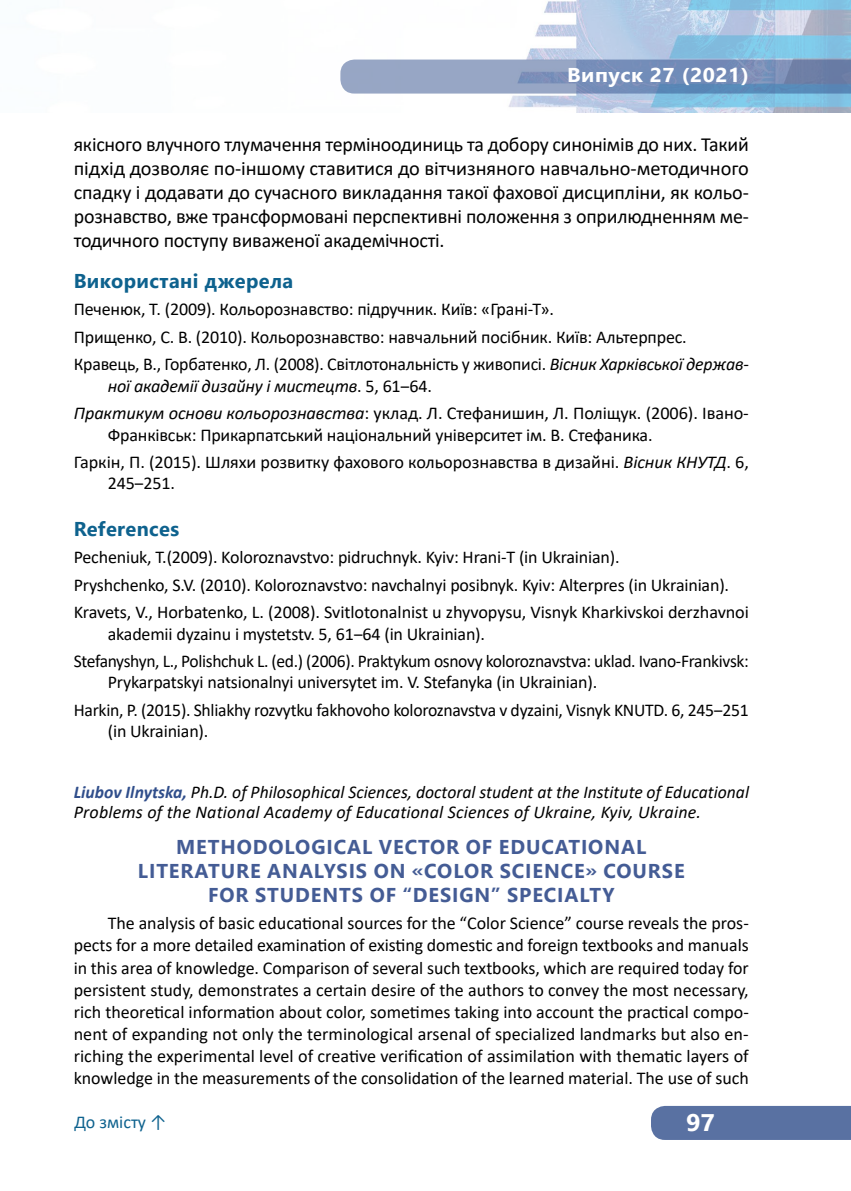
<style>
.page{position:relative;width:851px;height:1191px;background:#fff}
.page>*{position:absolute;margin:0;border:0;box-sizing:border-box;transform-origin:0 0}
.t1{font:700 24px "Segoe UI";color:#fff;scale:1.05 1}
.t2{font:20px/24px "Calibri";letter-spacing:-.01em;color:#000;text-align:justify}
.t3{font:700 20px/24px "Segoe UI";letter-spacing:.045em;color:#445c95;text-align:center}
.t4{font:700 20px "Segoe UI";letter-spacing:.02em;color:#0e628e}
.t5{font:700 20px "Segoe UI";letter-spacing:.025em;color:#fff;scale:1.06 1}
.t6{font:18px/27.2px "Calibri";letter-spacing:-.01em;color:#000}
.t7{font:italic 18px/27.2px "Calibri";color:#000}
.t8{font:18px "Calibri";color:#0e628e}
.s1{font-style:italic}
.s2{font-style:normal}
.s3{font-weight:700;color:#304e8b}
</style>
<div class="page">
<img style="left:352px;top:0;width:498px;height:113px">
<svg style="left:340px;top:60px;width:510px;height:34px;background:#8197bc"></svg>
<div style="left:651px;top:1106px;width:199px;height:34px;background:#5971a2"></div>
<p class="t5" style="left:567px;top:56px;width:173px">Випуск 27 (2021)</p>
<p class="t2" style="left:74px;top:132px;width:676px">якісного влучного тлумачення терміноодиниць та добору синонімів до них. Такий підхід дозволяє по-іншому ставитися до вітчизняного навчально-методичного спадку і додавати до сучасного викладання такої фахової дисципліни, як кольо&shy;рознавство, вже трансформовані перспективні положення з оприлюдненням ме&shy;тодичного поступу виваженої академічності.</p>
<p class="t4" style="left:74px;top:262px;width:221px">Використані джерела</p>
<p class="t6" style="left:74px;top:295px;width:676px">Печенюк, Т. (2009). Кольорознавство: підручник. Київ: «Грані-Т».<br>Прищенко, С. В. (2010). Кольорознавство: навчальний посібник. Київ: Альтерпрес.<br>Кравець, В., Горбатенко, Л. (2008). Світлотональність у живописі. <span class="s1">Вісник Харківської держав-</span></p>
<p class="t7" style="left:74px;top:371px;width:676px;text-indent:34px">ної академії дизайну і мистецтв<span class="s2">. 5, 61‒64.<br></span>Практикум основи кольорознавства<span class="s2">: уклад. Л. Стефанишин, Л. Поліщук. (2006). Івано-</span></p>
<p class="t6" style="left:74px;top:420px;width:676px;text-indent:34px">Франківськ: Прикарпатський національний університет ім. В. Стефаника.<br>Гаркін, П. (2015). Шляхи розвитку фахового кольорознавства в дизайні. <span class="s1">Вісник КНУТД</span>. 6,</p>
<p class="t6" style="left:108px;top:469px;width:69px">245‒251.</p>
<p class="t4" style="left:74px;top:510px;width:107px">References</p>
<p class="t6" style="left:74px;top:543px;width:676px">Pecheniuk, T.(2009). Koloroznavstvo: pidruchnyk. Kyiv: Hrani-T (in Ukrainian).<br>Pryshchenko, S.V. (2010). Koloroznavstvo: navchalnyi posibnyk. Kyiv: Alterpres (in Ukrainian).<br>Kravets, V., Horbatenko, L. (2008). Svitlotonalnist u zhyvopysu, Visnyk Kharkivskoi derzhavnoi</p>
<p class="t6" style="left:74px;top:619px;width:676px;text-indent:34px">akademii dyzainu i mystetstv. 5, 61‒64 (in Ukrainian).<br>Stefanyshyn, L., Polishchuk L. (ed.) (2006). Praktykum osnovy koloroznavstva: uklad. Ivano-Frankivsk:</p>
<p class="t6" style="left:74px;top:668px;width:676px;text-indent:34px">Prykarpatskyi natsionalnyi universytet im. V. Stefanyka (in Ukrainian).<br>Harkin, P. (2015). Shliakhy rozvytku fakhovoho koloroznavstva v dyzaini, Visnyk KNUTD. 6, 245‒251</p>
<p class="t6" style="left:108px;top:717px;width:102px">(in Ukrainian).</p>
<p class="t7" style="left:74px;top:780px;width:676px;line-height:20.8px"><span class="s3">Liubov Ilnytska,</span> Ph.D. of Philosophical Sciences, doctoral student at the Institute of Educational<br>Problems of the National Academy of Educational Sciences of Ukraine, Kyiv, Ukraine.</p>
<p class="t3" style="left:138px;top:833px;width:548px">METHODOLOGICAL VECTOR OF EDUCATIONAL<br>LITERATURE ANALYSIS ON «COLOR SCIENCE» COURSE<br>FOR STUDENTS OF “DESIGN” SPECIALTY</p>
<p class="t6" style="left:74px;top:912px;width:676px;line-height:22px;text-align:justify;text-indent:34px">The analysis of basic educational sources for the “Color Science” course reveals the pros&shy;pects for a more detailed examination of existing domestic and foreign textbooks and manuals in this area of knowledge. Comparison of several such textbooks, which are required today for persistent study, demonstrates a certain desire of the authors to convey the most necessary, rich theoretical information about color, sometimes taking into account the practical compo&shy;nent of expanding not only the terminological arsenal of specialized landmarks but also en&shy;riching the experimental level of creative verification of assimilation with thematic layers of knowledge in the measurements of the consolidation of the learned material. The use of such</p>
<p class="t8" style="left:74px;top:1109px;width:94px">До змісту ↑</p>
<h1 class="t1" style="left:686px;top:1100px;width:29px">97</h1>
</div>
